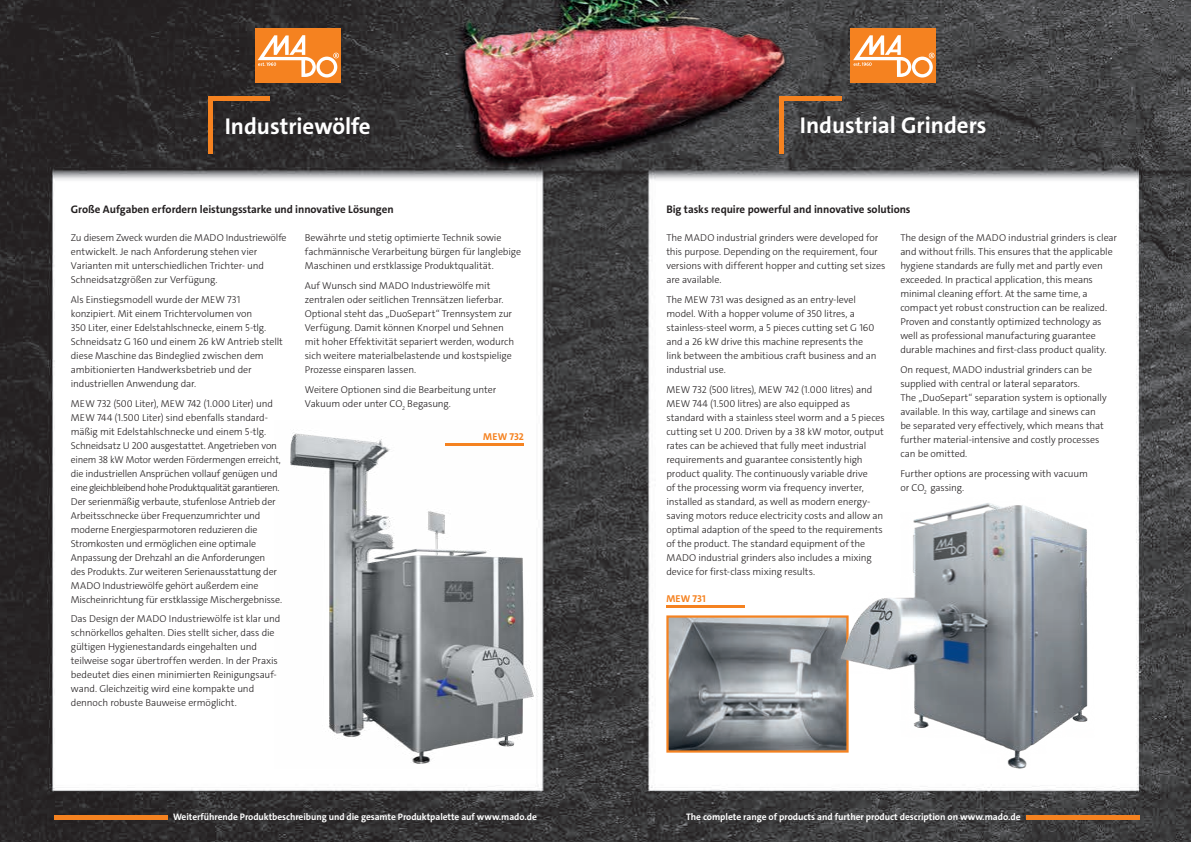
<style>
.page{position:relative;width:1191px;height:842px;background:#fff}
.page>*{position:absolute;margin:0;border:0;box-sizing:border-box;transform-origin:0 0}
.t1{font:700 23px "The Sans";color:#fff}
.t2{font:700 11px "The Sans";letter-spacing:-.005em;color:#231f20}
.t3{font:300 10px/14px "The Sans";letter-spacing:-.01em;color:#231f20}
.t4{font:700 10px "The Sans";letter-spacing:.01em;color:#f58220}
.t5{font:700 9.5px "The Sans";letter-spacing:-.005em;color:#fff}
</style>
<div class="page">
<img style="left:0;top:0;width:1191px;height:842px">
<img style="left:275px;top:420px;width:274px;height:348px">
<img style="left:669px;top:618px;width:168px;height:132px">
<div style="left:666px;top:615px;width:182px;height:138px;border:2px solid #f58220"></div>
<img style="left:837px;top:497px;width:267px;height:278px">
<hr style="left:54px;top:815px;width:113px;height:4px;background:#f58220">
<hr style="left:1026px;top:815px;width:114px;height:4px;background:#f58220">
<div style="left:780px;top:96px;width:61px;height:5px;background:#f58220"></div>
<hr style="left:780px;top:96px;width:4px;height:57px;background:#f58220">
<div style="left:208px;top:96px;width:62px;height:5px;background:#f58220"></div>
<hr style="left:208px;top:96px;width:4px;height:57px;background:#f58220">
<hr style="left:446px;top:443px;width:78px;height:3px;background:#f58220">
<hr style="left:666px;top:605px;width:78px;height:2px;background:#f58220">
<div style="left:255px;top:28px;width:85px;height:55px;background:#f58220"></div>
<svg style="left:258px;top:35px;width:81px;height:43px"></svg>
<div style="left:850px;top:28px;width:85px;height:55px;background:#f58220"></div>
<svg style="left:853px;top:35px;width:81px;height:43px"></svg>
<h1 class="t1" style="left:225px;top:112px;width:147px">Industriewölfe</h1>
<h1 class="t1" style="left:800px;top:110px;width:188px">Industrial Grinders</h1>
<p class="t2" style="left:71px;top:202px;width:324px">Große Aufgaben erfordern leistungsstarke und innovative Lösungen</p>
<p class="t3" style="left:71px;top:231px;width:217px">Zu diesem Zweck wurden die MADO Industriewölfe entwickelt. Je nach Anforderung stehen vier Varianten mit unterschiedlichen Trichter- und Schneidsatzgrößen zur Verfügung.</p>
<p class="t3" style="left:71px;top:293px;width:213px">Als Einstiegsmodell wurde der MEW 731 konzipiert. Mit einem Trichtervolumen von<br>350 Liter, einer Edelstahlschnecke, einem 5-tlg.<br>Schneidsatz G 160 und einem 26 kW Antrieb stellt diese Maschine das Bindeglied zwischen dem ambitionierten Handwerksbetrieb und der industriellen Anwendung dar.</p>
<p class="t3" style="left:71px;top:396px;width:213px">MEW 732 (500 Liter), MEW 742 (1.000 Liter) und MEW 744 (1.500 Liter) sind ebenfalls standard&shy;mäßig mit Edelstahlschnecke und einem 5-tlg.<br>Schneidsatz U 200 ausgestattet. Angetrieben von einem 38 kW Motor werden Fördermengen erreicht, die industriellen Ansprüchen vollauf genügen und eine gleichbleibend hohe Produktqualität garantieren.<br>Der serienmäßig verbaute, stufenlose Antrieb der Arbeitsschnecke über Frequenzumrichter und moderne Energiesparmotoren reduzieren die Stromkosten und ermöglichen eine optimale Anpassung der Drehzahl an die Anforderungen des Produkts. Zur weiteren Serienausstattung der MADO Industriewölfe gehört außerdem eine Mischeinrichtung für erstklassige Mischergebnisse.</p>
<p class="t3" style="left:71px;top:612px;width:211px">Das Design der MADO Industriewölfe ist klar und schnörkellos gehalten. Dies stellt sicher, dass die gültigen Hygienestandards eingehalten und teilweise sogar übertroffen werden. In der Praxis bedeutet dies einen minimierten Reinigungsauf&shy;wand. Gleichzeitig wird eine kompakte und dennoch robuste Bauweise ermöglicht.</p>
<p class="t3" style="left:305px;top:231px;width:218px">Bewährte und stetig optimierte Technik sowie fachmännische Verarbeitung bürgen für langlebige<br>Maschinen und erstklassige Produktqualität.</p>
<p class="t3" style="left:305px;top:279px;width:211px">Auf Wunsch sind MADO Industriewölfe mit zentralen oder seitlichen Trennsätzen lieferbar.<br>Optional steht das „DuoSepart“ Trennsystem zur Verfügung. Damit können Knorpel und Sehnen mit hoher Effektivität separiert werden, wodurch sich weitere materialbelastende und kostspielige Prozesse einsparen lassen.</p>
<p class="t3" style="left:305px;top:382px;width:193px">Weitere Optionen sind die Bearbeitung unter<br>Vakuum oder unter CO<sub>2</sub> Begasung.</p>
<p class="t4" style="left:483px;top:430px;width:42px">MEW 732</p>
<p class="t2" style="left:666px;top:202px;width:246px">Big tasks require powerful and innovative solutions</p>
<p class="t3" style="left:666px;top:231px;width:220px">The MADO industrial grinders were developed for this purpose. Depending on the requirement, four versions with different hopper and cutting set sizes are available.</p>
<p class="t3" style="left:666px;top:293px;width:212px">The MEW 731 was designed as an entry-level model. With a hopper volume of 350 litres, a stainless-steel worm, a 5 pieces cutting set G 160 and a 26 kW drive this machine represents the link between the ambitious craft business and an industrial use.</p>
<p class="t3" style="left:666px;top:382px;width:220px">MEW 732 (500 litres), MEW 742 (1.000 litres) and MEW 744 (1.500 litres) are also equipped as standard with a stainless steel worm and a 5 pieces cutting set U 200. Driven by a 38 kW motor, output rates can be achieved that fully meet industrial requirements and guarantee consistently high product quality. The continuously variable drive<br>of the processing worm via frequency inverter, installed as standard, as well as modern energy&shy;saving motors reduce electricity costs and allow an optimal adaption of the speed to the requirements of the product. The standard equipment of the MADO industrial grinders also includes a mixing device for first-class mixing results.</p>
<p class="t4" style="left:666px;top:592px;width:41px">MEW 731</p>
<p class="t3" style="left:900px;top:231px;width:218px">The design of the MADO industrial grinders is clear and without frills. This ensures that the applicable hygiene standards are fully met and partly even exceeded. In practical application, this means minimal cleaning effort. At the same time, a compact yet robust construction can be realized.<br>Proven and constantly optimized technology as well as professional manufacturing guarantee durable machines and first-class product quality.</p>
<p class="t3" style="left:900px;top:363px;width:208px">On request, MADO industrial grinders can be supplied with central or lateral separators.<br>The „DuoSepart“ separation system is optionally available. In this way, cartilage and sinews can be separated very effectively, which means that further material-intensive and costly processes can be omitted.</p>
<p class="t3" style="left:900px;top:466px;width:189px">Further options are processing with vacuum or CO<sub>2</sub> gassing.</p>
<p class="t5" style="left:173px;top:810px;width:365px">Weiterführende Produktbeschreibung und die gesamte Produktpalette auf www.mado.de</p>
<p class="t5" style="left:686px;top:810px;width:336px">The complete range of products and further product description on www.mado.de</p>
</div>
